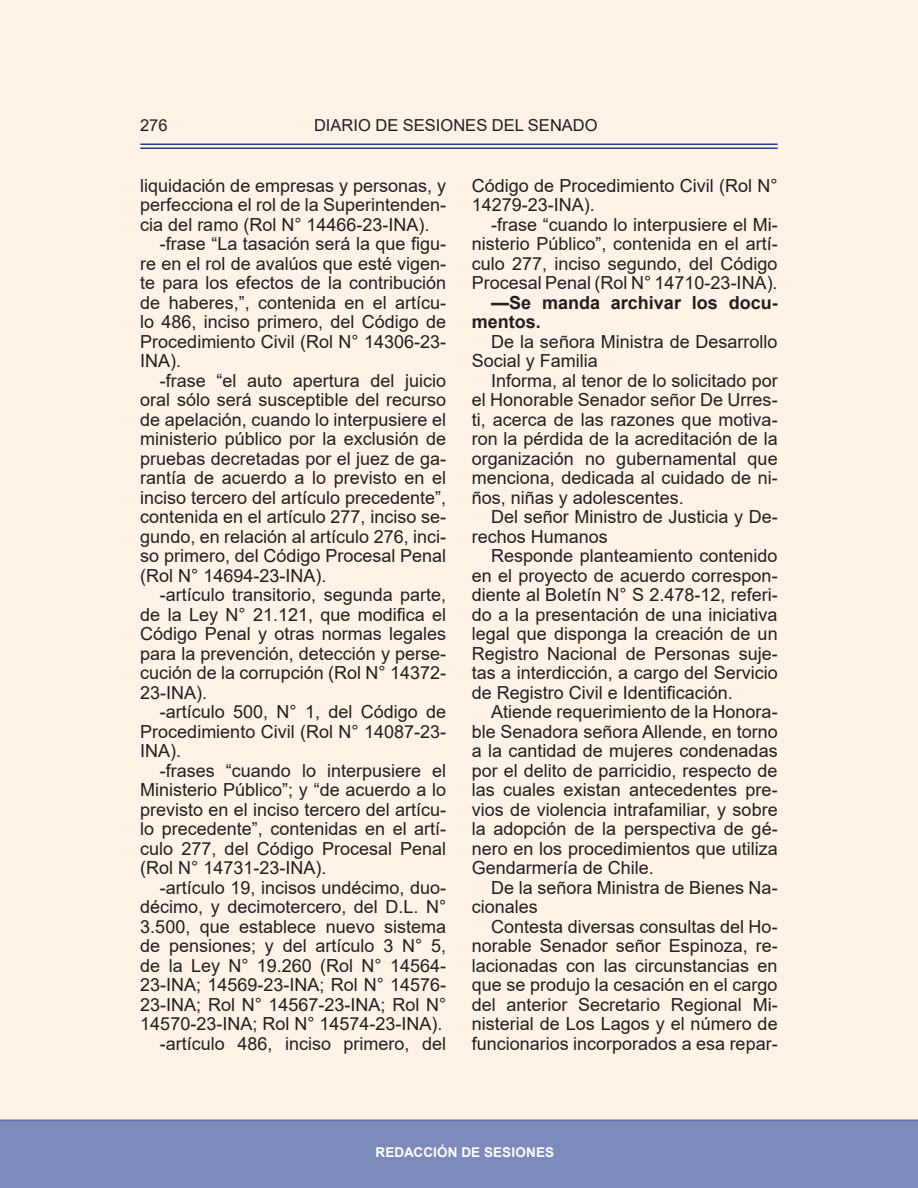
<style>
.page{position:relative;width:918px;height:1188px;background:#fff}
.page>*{position:absolute;margin:0;border:0;box-sizing:border-box;transform-origin:0 0}
.Párrafo_Texto_Sesión{font:18px/19.5px "Arial";color:#231f20;text-align:justify}
.Párrafo_Texto_Sesión-2{font:700 18px/19.5px "Arial";color:#231f20}
.t1{font:16.5px "Arial";color:#231f20}
.t2{font:700 13.5px "Arial";letter-spacing:.015em;color:#fff}
</style>
<div class="page">
<div style="left:0;top:1119px;width:918px;height:69px;background:#7c8bbb"></div>
<hr style="left:140px;top:148px;width:638px;height:1px;background:#253f8e">
<hr style="left:140px;top:144px;width:638px;height:1px;background:#253f8e">
<p class="t1" style="left:140px;top:114px;width:29px">276</p>
<p class="t1" style="left:314px;top:113px;width:285px">DIARIO DE SESIONES DEL SENADO</p>
<p class="Párrafo_Texto_Sesión" style="left:140px;top:176px;width:307px">liquidación de empresas y personas, y perfecciona el rol de la Superintenden&shy;cia del ramo (Rol N° 14466-23-INA).</p>
<p class="Párrafo_Texto_Sesión" style="left:140px;top:234px;width:307px;text-indent:20px">-frase “La tasación será la que figu&shy;re en el rol de avalúos que esté vigen&shy;te para los efectos de la contribución de haberes,”, contenida en el artícu&shy;lo 486, inciso primero, del Código de Procedimiento Civil (Rol N° 14306-23- INA).</p>
<p class="Párrafo_Texto_Sesión" style="left:140px;top:371px;width:307px;text-indent:20px">-frase “el auto apertura del juicio oral sólo será susceptible del recurso de apelación, cuando lo interpusiere el ministerio público por la exclusión de pruebas decretadas por el juez de ga&shy;rantía de acuerdo a lo previsto en el inciso tercero del artículo precedente”, contenida en el artículo 277, inciso se&shy;gundo, en relación al artículo 276, inci&shy;so primero, del Código Procesal Penal (Rol N° 14694-23-INA).</p>
<p class="Párrafo_Texto_Sesión" style="left:140px;top:585px;width:307px;text-indent:20px">-artículo transitorio, segunda parte, de la Ley N° 21.121, que modifica el Código Penal y otras normas legales para la prevención, detección y perse&shy;cución de la corrupción (Rol N° 14372- 23-INA).</p>
<p class="Párrafo_Texto_Sesión" style="left:140px;top:702px;width:307px;text-indent:20px">-artículo 500, N° 1, del Código de Procedimiento Civil (Rol N° 14087-23- INA).</p>
<p class="Párrafo_Texto_Sesión" style="left:140px;top:761px;width:307px;text-indent:20px">-frases “cuando lo interpusiere el Ministerio Público”; y “de acuerdo a lo previsto en el inciso tercero del artícu&shy;lo precedente”, contenidas en el artí&shy;culo 277, del Código Procesal Penal (Rol N° 14731-23-INA).</p>
<p class="Párrafo_Texto_Sesión" style="left:140px;top:878px;width:307px;text-indent:20px">-artículo 19, incisos undécimo, duo&shy;décimo, y decimotercero, del D.L. N° 3.500, que establece nuevo sistema de pensiones; y del artículo 3 N° 5, de la Ley N° 19.260 (Rol N° 14564- 23-INA; 14569-23-INA; Rol N° 14576- 23-INA; Rol N° 14567-23-INA; Rol N° 14570-23-INA; Rol N° 14574-23-INA).</p>
<p class="Párrafo_Texto_Sesión" style="left:160px;top:1034px;width:288px">-artículo 486, inciso primero, del</p>
<p class="Párrafo_Texto_Sesión" style="left:472px;top:176px;width:307px">Código de Procedimiento Civil (Rol N°<br>14279-23-INA).</p>
<p class="Párrafo_Texto_Sesión" style="left:472px;top:215px;width:307px;text-indent:20px">-frase “cuando lo interpusiere el Mi&shy;nisterio Público”, contenida en el artí&shy;culo 277, inciso segundo, del Código Procesal Penal (Rol N° 14710-23-INA).</p>
<p class="Párrafo_Texto_Sesión-2" style="left:472px;top:293px;width:307px;text-indent:20px">—Se manda archivar los docu&shy;mentos.</p>
<p class="Párrafo_Texto_Sesión" style="left:472px;top:332px;width:307px;text-indent:20px">De la señora Ministra de Desarrollo<br>Social y Familia</p>
<p class="Párrafo_Texto_Sesión" style="left:472px;top:371px;width:307px;text-indent:20px">Informa, al tenor de lo solicitado por el Honorable Senador señor De Urres&shy;ti, acerca de las razones que motiva&shy;ron la pérdida de la acreditación de la organización no gubernamental que menciona, dedicada al cuidado de ni&shy;ños, niñas y adolescentes.</p>
<p class="Párrafo_Texto_Sesión" style="left:472px;top:507px;width:307px;text-indent:20px">Del señor Ministro de Justicia y De&shy;rechos Humanos</p>
<p class="Párrafo_Texto_Sesión" style="left:472px;top:546px;width:307px;text-indent:20px">Responde planteamiento contenido en el proyecto de acuerdo correspon&shy;diente al Boletín N° S 2.478-12, referi&shy;do a la presentación de una iniciativa legal que disponga la creación de un Registro Nacional de Personas suje&shy;tas a interdicción, a cargo del Servicio de Registro Civil e Identificación.</p>
<p class="Párrafo_Texto_Sesión" style="left:472px;top:702px;width:307px;text-indent:20px">Atiende requerimiento de la Honora&shy;ble Senadora señora Allende, en torno a la cantidad de mujeres condenadas por el delito de parricidio, respecto de las cuales existan antecedentes pre&shy;vios de violencia intrafamiliar, y sobre la adopción de la perspectiva de gé&shy;nero en los procedimientos que utiliza Gendarmería de Chile.</p>
<p class="Párrafo_Texto_Sesión" style="left:472px;top:878px;width:307px;text-indent:20px">De la señora Ministra de Bienes Na&shy;cionales</p>
<p class="Párrafo_Texto_Sesión" style="left:472px;top:917px;width:307px;text-indent:20px">Contesta diversas consultas del Ho&shy;norable Senador señor Espinoza, re&shy;lacionadas con las circunstancias en que se produjo la cesación en el cargo del anterior Secretario Regional Mi&shy;nisterial de Los Lagos y el número de funcionarios incorporados a esa repar-</p>
<p class="t2" style="left:375px;top:1143px;width:180px">REDACCIÓN DE SESIONES</p>
</div>
